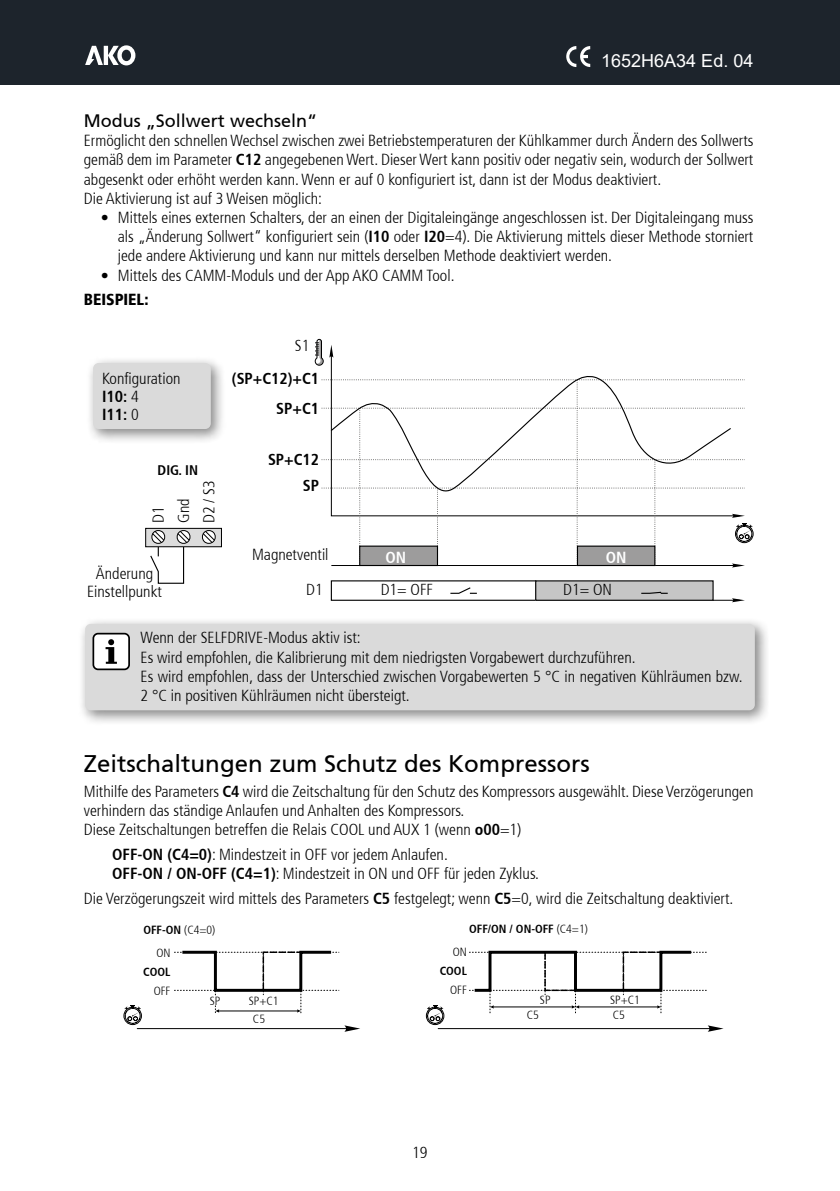
<style>
.page{position:relative;width:840px;height:1191px;background:#fff}
.page>*{position:absolute;margin:0;border:0;box-sizing:border-box;transform-origin:0 0}
.t1{font:24px "Frutiger 55 Roman";color:#000}
.t2{font:18px "Frutiger 55 Roman";color:#000}
.t3{font:18px "Arial";color:#fff}
.t4{font:300 condensed 16px/19.2px "Frutiger 47";color:#000}
.t5{font:700 condensed 16px/18px "Frutiger 67";color:#000}
.t6{font:900 condensed 16px "Frutiger 77";color:#000}
.t7{font:700 condensed 16px "Frutiger 67";color:#fff}
.t8{font:300 condensed 15.8px/25.2px "Frutiger 47";color:#000}
.t9{font:700 condensed 15.8px/29.6px "Frutiger 67";color:#000;text-align:right}
.t10{font:700 condensed 14px "Frutiger 67";color:#000}
.t11{font:700 condensed 11.8px "Frutiger 67";color:#000}
.t12{font:300 condensed 11.8px/17.6px "Frutiger 47";color:#000}
.s1{font-family:"Frutiger 67";font-weight:700}
.s2{font-family:"Frutiger 47";font-weight:300}
</style>
<div class="page">
<div style="left:0;top:0;width:839px;height:85px;background:#1d242c"></div>
<svg style="left:566px;top:46px;width:24px;height:21px"></svg>
<svg style="left:85px;top:45px;width:50px;height:20px"></svg>
<div style="left:78px;top:617px;width:690px;height:108px;background:#000;opacity:.48"></div>
<div style="left:85px;top:624px;width:669px;height:86px;background:#dadada;border-radius:6px"></div>
<hr style="left:331px;top:600px;width:408px;height:1px;background:#000">
<svg style="left:731px;top:598px;width:13px;height:4px"></svg>
<svg style="left:314px;top:339px;width:19px;height:27px"></svg>
<div style="left:734px;top:525px;width:19px;height:18px;border:1px solid #000;border-radius:50%"></div>
<div style="left:330px;top:580px;width:206px;height:21px;border:1px solid #000"></div>
<div style="left:535px;top:581px;width:177px;height:19px;background:#c6c6c6"></div>
<div style="left:535px;top:580px;width:178px;height:21px;border:1px solid #000"></div>
<svg style="left:321px;top:379px;width:431px;height:188px"></svg>
<svg style="left:329px;top:375px;width:402px;height:130px"></svg>
<div style="left:146px;top:528px;width:75px;height:19px;background:#dcdcdc"></div>
<div style="left:145px;top:528px;width:76px;height:19px;border:1px solid #000"></div>
<svg style="left:149px;top:529px;width:42px;height:55px"></svg>
<svg style="left:201px;top:529px;width:15px;height:15px"></svg>
<svg style="left:641px;top:591px;width:27px;height:3px"></svg>
<svg style="left:450px;top:587px;width:27px;height:7px"></svg>
<div style="left:93px;top:633px;width:36px;height:36px;background:#fff;border-radius:5px"></div>
<div style="left:92px;top:633px;width:38px;height:37px;border:2px solid #000;border-radius:5px"></div>
<svg style="left:105px;top:639px;width:12px;height:25px"></svg>
<hr style="left:137px;top:1028px;width:218px;height:1px;background:#000">
<div style="left:123px;top:1006px;width:19px;height:19px;border:1px solid #000;border-radius:50%"></div>
<svg style="left:124px;top:1005px;width:17px;height:18px"></svg>
<svg style="left:174px;top:950px;width:549px;height:81px"></svg>
<div style="left:86px;top:356px;width:140px;height:88px;background:#000;opacity:.48"></div>
<div style="left:93px;top:363px;width:118px;height:66px;background:#dadada;border-radius:6px"></div>
<p class="t3" style="left:600px;top:49px;width:154px">1652H6A34 Ed. 04</p>
<p class="t2" style="left:84px;top:110px;width:235px">Modus „Sollwert wechseln“</p>
<p class="t4" style="left:84px;top:131px;width:670px">Ermöglicht den schnellen Wechsel zwischen zwei Betriebstemperaturen der Kühlkammer durch Ändern des Sollwerts gemäß dem im Parameter <span class="s1">C12</span> angegebenen Wert. Dieser Wert kann positiv oder negativ sein, wodurch der Sollwert abgesenkt oder erhöht werden kann. Wenn er auf 0 konfiguriert ist, dann ist der Modus deaktiviert.<br>Die Aktivierung ist auf 3 Weisen möglich:</p>
<p class="t4" style="left:118px;top:208px;width:636px;text-align:justify;text-indent:-17px">• Mittels eines externen Schalters, der an einen der Digitaleingänge angeschlossen ist. Der Digitaleingang muss als „Änderung Sollwert“ konfiguriert sein (<span class="s1">I10</span> oder <span class="s1">I20</span>=4). Die Aktivierung mittels dieser Methode storniert jede andere Aktivierung und kann nur mittels derselben Methode deaktiviert werden.</p>
<p class="t4" style="left:101px;top:266px;width:355px">• Mittels des CAMM-Moduls und der App AKO CAMM Tool.</p>
<p class="t6" style="left:84px;top:290px;width:66px">BEISPIEL:</p>
<p class="t4" style="left:102px;top:369px;width:80px">Konfiguration</p>
<p class="t5" style="left:102px;top:387px;width:38px">I10: <span class="s2">4<br></span>I11: <span class="s2">0</span></p>
<p class="t10" style="left:157px;top:462px;width:42px">DIG. IN</p>
<p class="t8" style="left:146px;top:523px;width:44px;rotate:-90deg">D1<br>Gnd<br>D2 / S3</p>
<p class="t4" style="left:87px;top:564px;width:76px;line-height:18px;text-align:center">Änderung<br>Einstellpunkt</p>
<p class="t8" style="left:295px;top:333px;width:16px">S1</p>
<p class="t9" style="left:232px;top:364px;width:89px">(SP+C12)+C1<br>SP+C1</p>
<p class="t9" style="left:268px;top:447px;width:53px;line-height:25.6px">SP+C12<br>SP</p>
<p class="t4" style="left:252px;top:545px;width:78px">Magnetventil</p>
<p class="t7" style="left:385px;top:548px;width:22px">ON</p>
<p class="t7" style="left:605px;top:548px;width:22px">ON</p>
<p class="t8" style="left:306px;top:577px;width:18px">D1</p>
<p class="t8" style="left:380px;top:577px;width:54px">D1= OFF</p>
<p class="t8" style="left:563px;top:577px;width:50px">D1= ON</p>
<p class="t4" style="left:140px;top:628px;width:603px">Wenn der SELFDRIVE-Modus aktiv ist:<br>Es wird empfohlen, die Kalibrierung mit dem niedrigsten Vorgabewert durchzuführen.<br>Es wird empfohlen, dass der Unterschied zwischen Vorgabewerten 5 °C in negativen Kühlräumen bzw.<br>2 °C in positiven Kühlräumen nicht übersteigt.</p>
<h1 class="t1" style="left:84px;top:749px;width:507px">Zeitschaltungen zum Schutz des Kompressors</h1>
<p class="t4" style="left:84px;top:781px;width:670px">Mithilfe des Parameters <span class="s1">C4</span> wird die Zeitschaltung für den Schutz des Kompressors ausgewählt. Diese Verzögerungen verhindern das ständige Anlaufen und Anhalten des Kompressors.<br>Diese Zeitschaltungen betreffen die Relais COOL und AUX 1 (wenn <span class="s1">o00</span>=1)</p>
<p class="t4" style="left:112px;top:845px;width:428px"><span class="s1">OFF-ON (C4=0)</span>: Mindestzeit in OFF vor jedem Anlaufen.<br><span class="s1">OFF-ON / ON-OFF (C4=1)</span>: Mindestzeit in ON und OFF für jeden Zyklus.</p>
<p class="t4" style="left:84px;top:889px;width:650px">Die Verzögerungszeit wird mittels des Parameters <span class="s1">C5</span> festgelegt; wenn <span class="s1">C5</span>=0, wird die Zeitschaltung deaktiviert.</p>
<p class="t11" style="left:143px;top:923px;width:73px">OFF-ON <span class="s2">(C4=0)</span></p>
<p class="t11" style="left:143px;top:964px;width:29px">COOL</p>
<p class="t12" style="left:156px;top:944px;width:16px">ON</p>
<p class="t12" style="left:154px;top:982px;width:18px">OFF</p>
<p class="t12" style="left:209px;top:992px;width:12px">SP</p>
<p class="t12" style="left:253px;top:992px;width:27px;text-indent:-4px">SP+C1<br>C5</p>
<p class="t11" style="left:469px;top:922px;width:120px">OFF/ON / ON-OFF <span class="s2">(C4=1)</span></p>
<p class="t12" style="left:452px;top:943px;width:16px">ON</p>
<p class="t12" style="left:450px;top:981px;width:18px">OFF</p>
<p class="t11" style="left:439px;top:963px;width:29px">COOL</p>
<p class="t12" style="left:539px;top:991px;width:12px">SP</p>
<p class="t12" style="left:609px;top:991px;width:31px">SP+C1</p>
<p class="t12" style="left:526px;top:1006px;width:14px">C5</p>
<p class="t12" style="left:612px;top:1006px;width:14px">C5</p>
<p class="t4" style="left:412px;top:1143px;width:17px">19</p>
</div>
